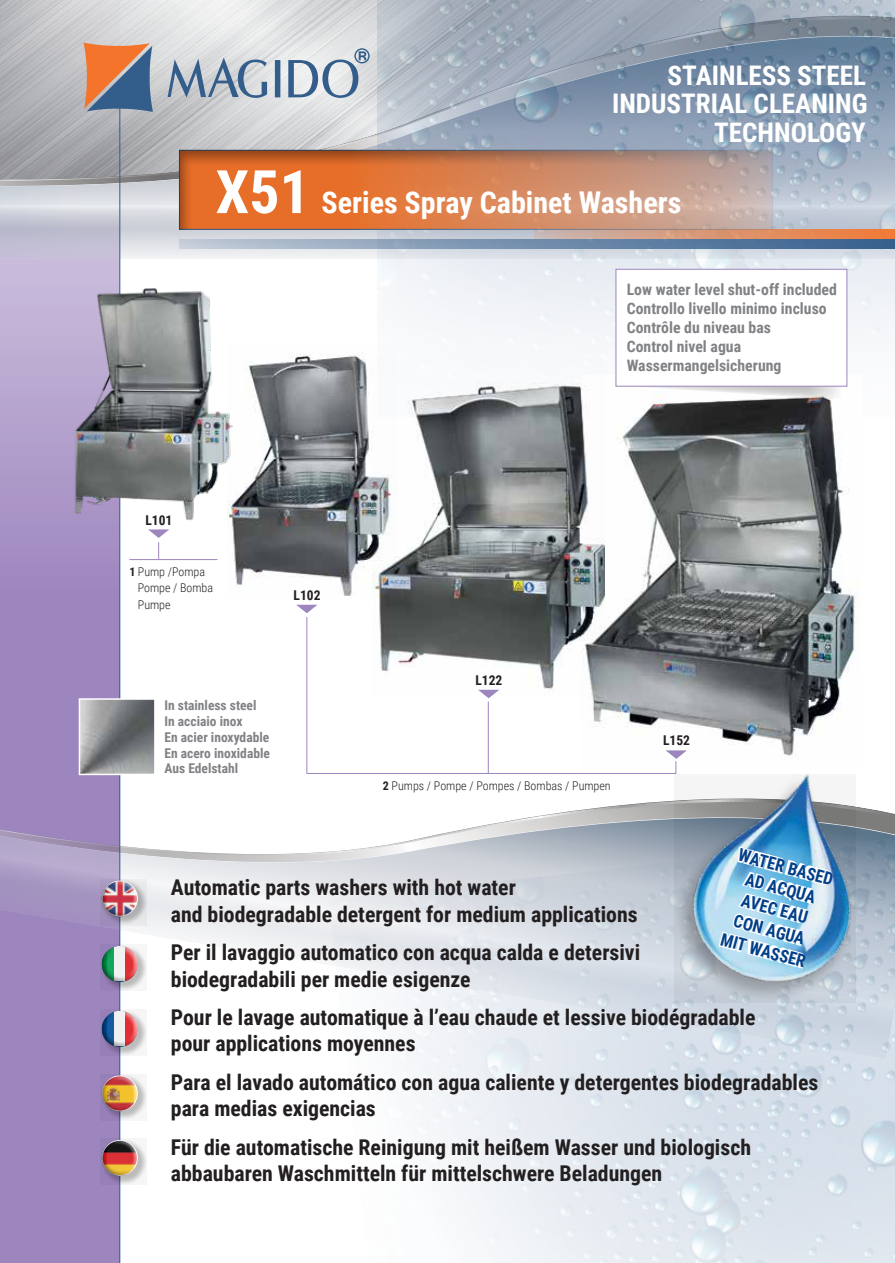
<style>
.page{position:relative;width:895px;height:1263px;background:#fff}
.page>*{position:absolute;margin:0;border:0;box-sizing:border-box;transform-origin:0 0}
.t1{font:700 30px "Roboto Condensed";color:#fff}
.t2{font:700 27px/28.5px "Roboto Condensed";color:#fff;text-align:right}
.t3{font:700 21.75px/26.1px "Roboto Condensed";color:#231f20}
.t4{font:700 17.55px/21.6px "Roboto Condensed";color:#023f88;text-align:center;scale:.95 1}
.t5{font:700 15.75px/18.9px "Roboto Condensed";color:#808285}
.t6{font:700 13.5px/15.8px "Roboto Condensed";color:#808285}
.t7{font:700 13.5px "Roboto Condensed";color:#231f20}
.t8{font:300 12px/16.5px "Roboto Condensed";color:#231f20}
.s1{font-size:60px}
.s2{font-weight:700}
</style>
<div class="page">
<svg style="left:0;top:259px;width:119px;height:1004px;background:#a58fc3"></svg>
<img style="left:0;top:0;width:377px;height:16px">
<svg style="left:0;top:36px;width:377px;height:223px;background:#c5c6cb"></svg>
<svg style="left:0;top:783px;width:598px;height:275px"></svg>
<img style="left:377px;top:0;width:517px;height:376px">
<img style="left:328px;top:810px;width:566px;height:453px">
<img style="left:592px;top:376px;width:265px;height:346px">
<img style="left:379px;top:358px;width:225px;height:340px">
<img style="left:598px;top:720px;width:296px;height:328px">
<svg style="left:716px;top:843px;width:117px;height:165px"></svg>
<img style="left:232px;top:345px;width:164px;height:253px">
<svg style="left:84px;top:43px;width:69px;height:69px;background:#9d7b70"></svg>
<svg style="left:167px;top:58px;width:100px;height:40px;background:#a6b2c1"></svg>
<svg style="left:275px;top:60px;width:5px;height:37px"></svg>
<svg style="left:288px;top:48px;width:82px;height:50px;background:#bac5d1"></svg>
<svg style="left:534px;top:230px;width:360px;height:9px;background:#db9773"></svg>
<svg style="left:179px;top:239px;width:715px;height:9px;background:#7691ae"></svg>
<svg style="left:178px;top:150px;width:596px;height:81px;background:#ce835b"></svg>
<hr style="left:119px;top:91px;width:1px;height:1172px;background:#335d8b">
<svg style="left:100px;top:879px;width:47px;height:46px"></svg>
<svg style="left:107px;top:876px;width:33px;height:42px"></svg>
<svg style="left:98px;top:877px;width:35px;height:41px"></svg>
<svg style="left:100px;top:1081px;width:47px;height:39px"></svg>
<svg style="left:107px;top:1071px;width:33px;height:42px"></svg>
<svg style="left:98px;top:1072px;width:35px;height:41px"></svg>
<svg style="left:100px;top:1146px;width:47px;height:39px"></svg>
<svg style="left:133px;top:1141px;width:7px;height:37px"></svg>
<svg style="left:98px;top:1136px;width:35px;height:42px"></svg>
<svg style="left:100px;top:944px;width:47px;height:47px"></svg>
<svg style="left:133px;top:942px;width:7px;height:42px"></svg>
<svg style="left:99px;top:942px;width:34px;height:42px"></svg>
<svg style="left:100px;top:1009px;width:47px;height:47px"></svg>
<svg style="left:133px;top:1007px;width:7px;height:42px"></svg>
<svg style="left:99px;top:1007px;width:34px;height:42px"></svg>
<svg style="left:296px;top:605px;width:21px;height:8px"></svg>
<svg style="left:478px;top:690px;width:21px;height:8px"></svg>
<hr style="left:306px;top:773px;width:370px;height:1px;background:#9d85be">
<hr style="left:306px;top:617px;width:1px;height:156px;background:#9d85be">
<hr style="left:488px;top:701px;width:1px;height:72px;background:#9d85be">
<svg style="left:665px;top:750px;width:21px;height:23px"></svg>
<svg style="left:148px;top:529px;width:21px;height:30px"></svg>
<hr style="left:129px;top:559px;width:88px;height:1px;background:#9d85be">
<img style="left:82px;top:701px;width:71px;height:71px">
<div style="left:79px;top:698px;width:77px;height:77px;border:2px solid #fff"></div>
<svg style="left:615px;top:387px;width:228px;height:12px"></svg>
<div style="left:615px;top:269px;width:232px;height:118px;background:#fff;border:1px solid #9d85be"></div>
<img style="left:68px;top:271px;width:170px;height:254px">
<p class="t2" style="left:612px;top:60px;width:257px">STAINLESS STEEL<br>INDUSTRIAL CLEANING<br>TECHNOLOGY</p>
<h1 class="t1" style="left:215px;top:181px;width:467px"><span class="s1">X51</span> Series Spray Cabinet Washers</h1>
<p class="t7" style="left:145px;top:511px;width:28px">L101</p>
<p class="t8" style="left:138px;top:563px;width:77px;text-indent:-9px"><span class="s2">1</span> Pump /Pompa<br>Pompe / Bomba<br>Pumpe</p>
<p class="t7" style="left:293px;top:585px;width:28px">L102</p>
<p class="t6" style="left:164px;top:697px;width:107px">In stainless steel<br>In acciaio inox<br>En acier inoxydable<br>En acero inoxidable<br>Aus Edelstahl</p>
<p class="t5" style="left:626px;top:279px;width:211px">Low water level shut-off included<br>Controllo livello minimo incluso<br>Contrôle du niveau bas<br>Control nivel agua<br>Wassermangelsicherung</p>
<p class="t7" style="left:475px;top:670px;width:28px">L122</p>
<p class="t8" style="left:383px;top:777px;width:229px"><span class="s2">2</span> Pumps / Pompe / Pompes / Bombas / Pumpen</p>
<p class="t7" style="left:663px;top:731px;width:28px">L152</p>
<p class="t4" style="left:741px;top:843px;width:104px;rotate:15deg">WATER BASED<br>AD ACQUA<br>AVEC EAU<br>CON AGUA<br>MIT WASSER</p>
<p class="t3" style="left:171px;top:874px;width:468px">Automatic parts washers with hot water<br>and biodegradable detergent for medium applications</p>
<p class="t3" style="left:171px;top:939px;width:470px">Per il lavaggio automatico con acqua calda e detersivi biodegradabili per medie esigenze</p>
<p class="t3" style="left:171px;top:1004px;width:586px">Pour le lavage automatique à l’eau chaude et lessive biodégradable pour applications moyennes</p>
<p class="t3" style="left:171px;top:1069px;width:648px">Para el lavado automático con agua caliente y detergentes biodegradables para medias exigencias</p>
<p class="t3" style="left:171px;top:1134px;width:581px">Für die automatische Reinigung mit heißem Wasser und biologisch abbaubaren Waschmitteln für mittelschwere Beladungen</p>
</div>
